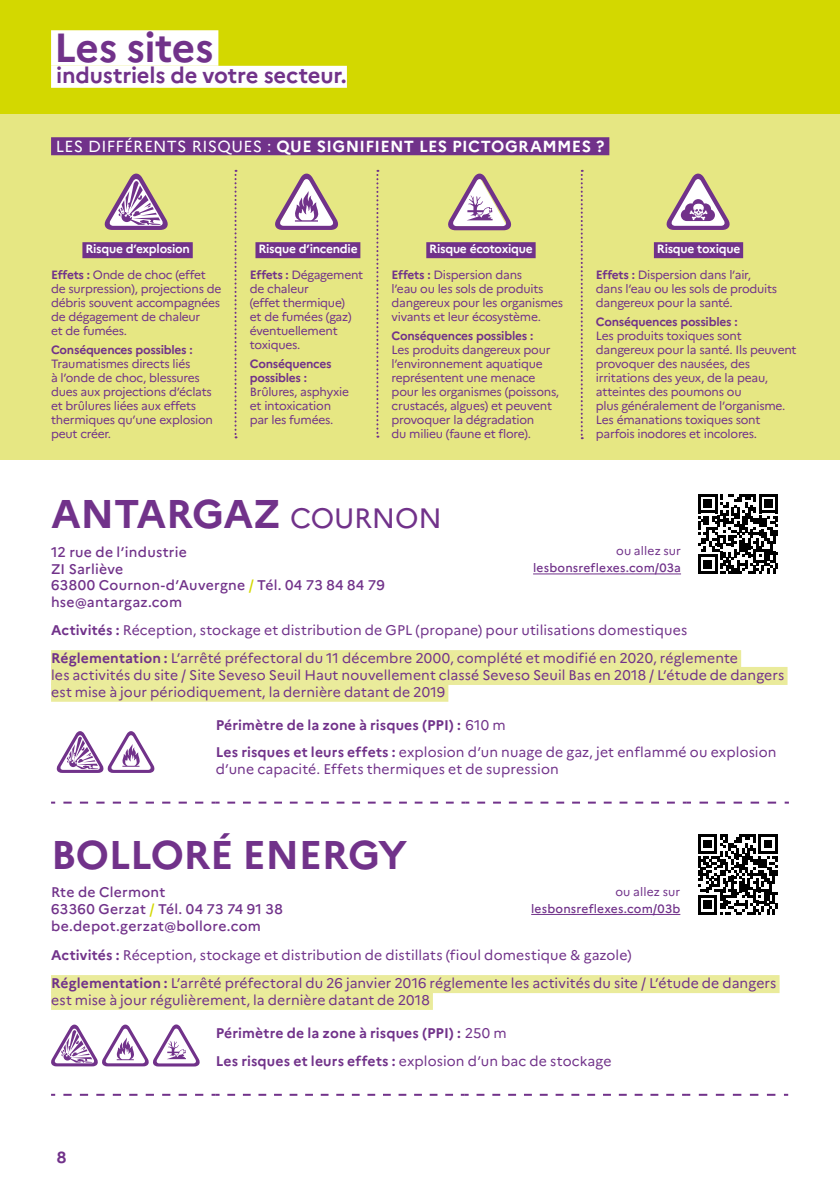
<style>
.page{position:relative;width:840px;height:1191px;background:#fff}
.page>*{position:absolute;margin:0;border:0;box-sizing:border-box;transform-origin:0 0}
.t1{font:700 40.6px "Marianne";letter-spacing:-.015em;color:#71328a}
.Nom_Entreprise{font:700 40px "Marianne";letter-spacing:-.01em;color:#71328a}
.t2{font:700 22px "Marianne";letter-spacing:-.005em;color:#71328a}
.t3{font:700 16px "Marianne";letter-spacing:.025em;color:#fff}
.t4{font:700 16px "Marianne";color:#71328a}
.Réglementation{font:14px/16.8px "Marianne";letter-spacing:.005em;color:#71328a}
.Texte_tableau_Entreprises{font:14px/16.8px "Marianne";letter-spacing:.005em;color:#71328a}
.Adresse{font:500 14px/16.8px "Marianne";letter-spacing:.02em;color:#71328a}
.Zone_à_risque{font:700 14px "Marianne";letter-spacing:.01em;color:#71328a}
.Explication_picto{font:12px/14px "Marianne";letter-spacing:-.02em;color:#71328a}
.Titre_picto{font:700 12px "Marianne";letter-spacing:-.02em;color:#fff}
.Sit_QR_code{font:500 12px "Marianne";letter-spacing:.015em;color:#71328a}
.Texte_QR_Code{font:12px "Marianne";letter-spacing:.01em;color:#71328a}
.s1{font-weight:400}
.s2{font-weight:700}
.s3{font-weight:400;font-size:28px}
.s4{color:#d3d800}
</style>
<div class="page">
<div style="left:0;top:0;width:839px;height:459px;background:#e6e783"></div>
<svg style="left:63px;top:801px;width:156px;height:2px"></svg>
<svg style="left:227px;top:801px;width:242px;height:2px"></svg>
<svg style="left:477px;top:801px;width:213px;height:2px"></svg>
<svg style="left:699px;top:801px;width:89px;height:2px"></svg>
<hr style="left:533px;top:573px;width:147px;height:1px;background:#71328a">
<div style="left:51px;top:650px;width:689px;height:18px;background:#eaeb9b"></div>
<div style="left:51px;top:667px;width:736px;height:18px;background:#eaeb9b"></div>
<div style="left:51px;top:683px;width:397px;height:18px;background:#eaeb9b"></div>
<svg style="left:698px;top:494px;width:79px;height:80px"></svg>
<svg style="left:57px;top:731px;width:97px;height:42px"></svg>
<svg style="left:63px;top:1093px;width:156px;height:2px"></svg>
<svg style="left:227px;top:1093px;width:241px;height:2px"></svg>
<svg style="left:476px;top:1093px;width:214px;height:2px"></svg>
<svg style="left:698px;top:1093px;width:89px;height:2px"></svg>
<hr style="left:531px;top:914px;width:149px;height:1px;background:#71328a">
<div style="left:51px;top:975px;width:728px;height:18px;background:#eaeb9b"></div>
<div style="left:51px;top:992px;width:381px;height:18px;background:#eaeb9b"></div>
<svg style="left:698px;top:834px;width:79px;height:80px"></svg>
<svg style="left:54px;top:1066px;width:41px;height:1px"></svg>
<svg style="left:105px;top:1066px;width:41px;height:1px"></svg>
<svg style="left:156px;top:1059px;width:44px;height:8px"></svg>
<svg style="left:51px;top:1024px;width:148px;height:42px"></svg>
<div style="left:51px;top:137px;width:558px;height:18px;background:#71328a"></div>
<svg style="left:104px;top:173px;width:64px;height:57px"></svg>
<svg style="left:275px;top:173px;width:64px;height:57px"></svg>
<svg style="left:448px;top:173px;width:64px;height:57px"></svg>
<svg style="left:666px;top:173px;width:64px;height:57px"></svg>
<svg style="left:234px;top:170px;width:2px;height:268px"></svg>
<svg style="left:376px;top:170px;width:2px;height:268px"></svg>
<svg style="left:580px;top:170px;width:2px;height:269px"></svg>
<div style="left:82px;top:242px;width:111px;height:16px;background:#71328a"></div>
<div style="left:255px;top:242px;width:105px;height:16px;background:#71328a"></div>
<div style="left:426px;top:242px;width:109px;height:16px;background:#71328a"></div>
<div style="left:653px;top:242px;width:89px;height:16px;background:#71328a"></div>
<div style="left:0;top:0;width:839px;height:113px;background:#d3d800"></div>
<div style="left:51px;top:30px;width:167px;height:36px;background:#fff"></div>
<div style="left:51px;top:66px;width:296px;height:22px;background:#fff"></div>
<h1 class="t1" style="left:54px;top:23px;width:161px">Les sites</h1>
<h3 class="t2" style="left:56px;top:61px;width:292px">industriels de votre secteur.</h3>
<p class="t3" style="left:56px;top:137px;width:550px"><span class="s1">LES DIFFÉRENTS RISQUES :</span> QUE SIGNIFIENT LES PICTOGRAMMES ?</p>
<p class="Titre_picto" style="left:85px;top:242px;width:106px">Risque d’explosion</p>
<p class="Explication_picto" style="left:51px;top:267px;width:172px"><span class="s2">Effets :</span> Onde de choc (effet de surpression), projections de débris souvent accompagnées de dégagement de chaleur<br>et de fumées.</p>
<p class="Explication_picto" style="left:51px;top:343px;width:163px"><span class="s2">Conséquences possibles :<br></span>Traumatismes directs liés<br>à l’onde de choc, blessures dues aux projections d’éclats et brûlures liées aux effets thermiques qu’une explosion peut créer.</p>
<p class="Titre_picto" style="left:258px;top:242px;width:101px">Risque d’incendie</p>
<p class="Explication_picto" style="left:250px;top:267px;width:115px"><span class="s2">Effets :</span> Dégagement de chaleur<br>(effet thermique)<br>et de fumées (gaz) éventuellement toxiques.</p>
<p class="Explication_picto" style="left:250px;top:357px;width:101px"><span class="s2">Conséquences possibles :<br></span>Brûlures, asphyxie et intoxication par les fumées.</p>
<p class="Titre_picto" style="left:429px;top:242px;width:105px">Risque écotoxique</p>
<p class="Explication_picto" style="left:391px;top:267px;width:173px"><span class="s2">Effets :</span> Dispersion dans<br>l’eau ou les sols de produits dangereux pour les organismes vivants et leur écosystème.</p>
<p class="Explication_picto" style="left:391px;top:329px;width:169px"><span class="s2">Conséquences possibles :<br></span>Les produits dangereux pour l’environnement aquatique représentent une menace pour les organismes (poissons, crustacés, algues) et peuvent provoquer la dégradation<br>du milieu (faune et flore).</p>
<p class="Titre_picto" style="left:656px;top:242px;width:85px">Risque toxique</p>
<p class="Explication_picto" style="left:595px;top:267px;width:183px"><span class="s2">Effets :</span> Dispersion dans l’air, dans l’eau ou les sols de produits dangereux pour la santé.</p>
<p class="Explication_picto" style="left:595px;top:315px;width:202px"><span class="s2">Conséquences possibles :<br></span>Les produits toxiques sont dangereux pour la santé. Ils peuvent provoquer des nausées, des irritations des yeux, de la peau, atteintes des poumons ou<br>plus généralement de l’organisme.<br>Les émanations toxiques sont parfois inodores et incolores.</p>
<p class="Nom_Entreprise" style="left:51px;top:489px;width:392px">ANTARGAZ <span class="s3">COURNON</span></p>
<p class="Adresse" style="left:51px;top:543px;width:335px">12 rue de l’industrie<br>ZI Sarliève<br>63800 Cournon-d’Auvergne <span class="s4">/</span> Tél. 04 73 84 84 79 hse@antargaz.com</p>
<p class="Texte_QR_Code" style="left:615px;top:544px;width:66px">ou allez sur</p>
<p class="Sit_QR_code" style="left:533px;top:561px;width:149px">lesbonsreflexes.com/03a</p>
<p class="Texte_tableau_Entreprises" style="left:51px;top:621px;width:637px"><span class="s2">Activités :</span> Réception, stockage et distribution de GPL (propane) pour utilisations domestiques</p>
<p class="Réglementation" style="left:51px;top:649px;width:734px"><span class="s2">Réglementation :</span> L’arrêté préfectoral du 11 décembre 2000, complété et modifié en 2020, réglemente<br>les activités du site / Site Seveso Seuil Haut nouvellement classé Seveso Seuil Bas en 2018 / L’étude de dangers est mise à jour périodiquement, la dernière datant de 2019</p>
<p class="Zone_à_risque" style="left:215px;top:716px;width:291px">Périmètre de la zone à risques (PPI) : <span class="s1">610 m</span></p>
<p class="Texte_tableau_Entreprises" style="left:215px;top:744px;width:562px"><span class="s2">Les risques et leurs effets :</span> explosion d’un nuage de gaz, jet enflammé ou explosion d’une capacité. Effets thermiques et de supression</p>
<p class="Nom_Entreprise" style="left:51px;top:830px;width:357px">BOLLORÉ ENERGY</p>
<p class="Adresse" style="left:51px;top:884px;width:233px">Rte de Clermont<br>63360 Gerzat <span class="s4">/</span> Tél. 04 73 74 91 38 be.depot.gerzat@bollore.com</p>
<p class="Texte_QR_Code" style="left:615px;top:884px;width:66px">ou allez sur</p>
<p class="Sit_QR_code" style="left:531px;top:901px;width:150px">lesbonsreflexes.com/03b</p>
<p class="Texte_tableau_Entreprises" style="left:51px;top:946px;width:581px"><span class="s2">Activités :</span> Réception, stockage et distribution de distillats (fioul domestique &amp; gazole)</p>
<p class="Réglementation" style="left:51px;top:974px;width:726px"><span class="s2">Réglementation :</span> L’arrêté préfectoral du 26 janvier 2016 réglemente les activités du site / L’étude de dangers est mise à jour régulièrement, la dernière datant de 2018</p>
<p class="Zone_à_risque" style="left:215px;top:1024px;width:292px">Périmètre de la zone à risques (PPI) : <span class="s1">250 m</span></p>
<p class="Texte_tableau_Entreprises" style="left:215px;top:1053px;width:397px"><span class="s2">Les risques et leurs effets :</span> explosion d’un bac de stockage</p>
<h3 class="t4" style="left:57px;top:1147px;width:11px">8</h3>
</div>
